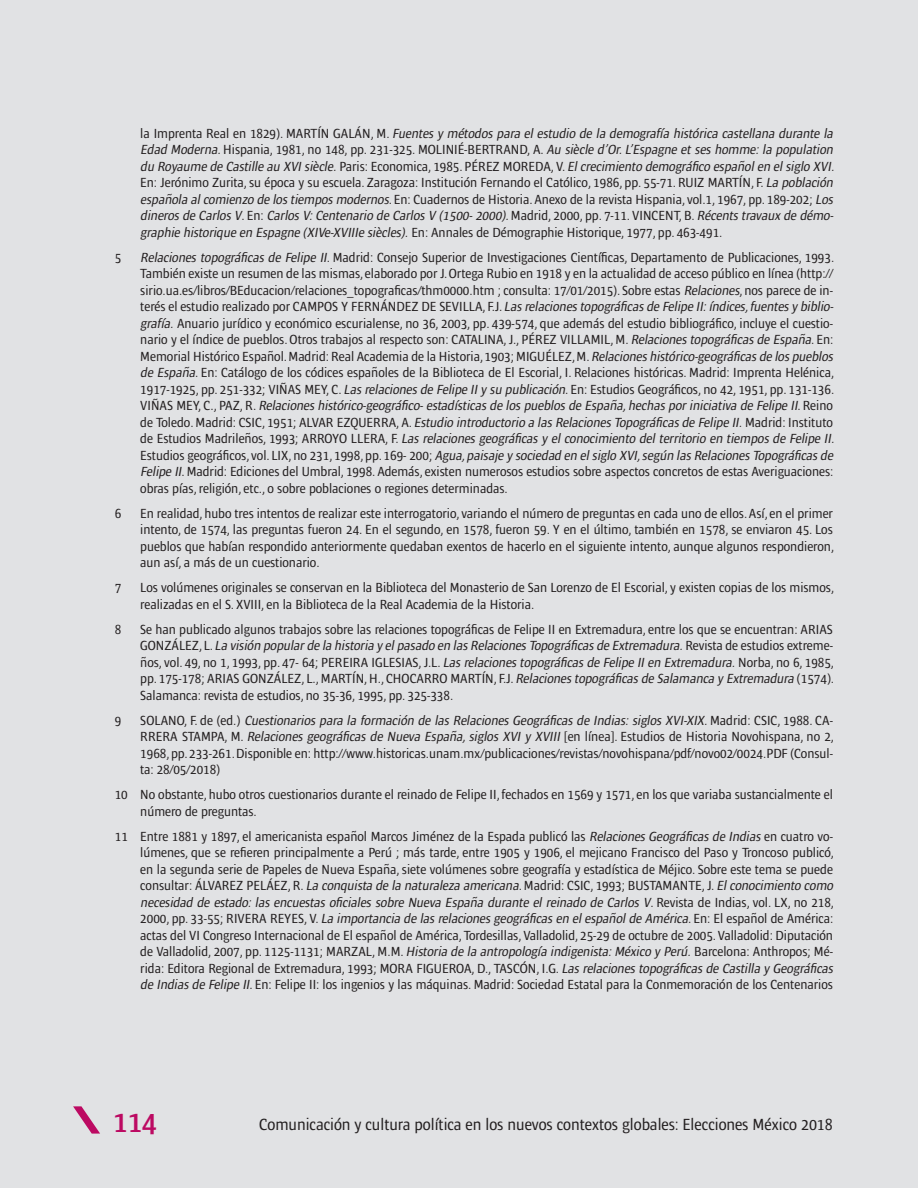
<style>
.page{position:relative;width:918px;height:1188px;background:#e1e2e4}
.page>*{position:absolute;margin:0;border:0;box-sizing:border-box;transform-origin:0 0}
.t1{font:600 condensed 30px "Ardoise Std";color:#bc0a62}
.t2{font:condensed 16.5px "Ardoise Std";color:#231f20}
.Notas_al_final_de_do{font:condensed 13.5px/16.5px "Ardoise Std";color:#231f20;text-align:justify}
.s1{font-style:italic}
</style>
<div class="page">
<svg style="left:73px;top:1106px;width:27px;height:28px"></svg>
<p class="Notas_al_final_de_do" style="left:140px;top:125px;width:698px">l a I m p re n ta Re a l e n 1 8 2 9 ) . M A RT Í N G A LÁ N , M . <span class="s1">Fuentes y métodos para el estudio de la demografía histórica castellana durante la Edad Moderna.</span>H i s p a n i a , 1 9 8 1 , n o 1 4 8 , p p . 2 3 1 - 3 2 5 . M O L I N I É- B E RT RA N D, A . <span class="s1">Au siècle d’Or.L’Espagne et ses homme:la population du Royaume de Castille au XVIsiècle.</span>Pa r i s : E c o n o m i c a , 1 9 8 5 . P É R E Z M O R E DA, V. <span class="s1">Elcrecimiento demográfico españolen elsiglo XVI.<br></span>En: Jerónimo Zurita, su época y su escuela. Zaragoza: Institución Fernando el Católico, 1986, pp. 55-71. RUIZ MARTÍN, F. <span class="s1">La población española alcomienzo de los tiempos modernos</span>. En: Cuadernos de Historia. Anexo de la revista Hispania, vol.1, 1967, pp. 189-202; <span class="s1">Los dineros de Carlos V</span>. E n : <span class="s1">Carlos V:Centenario de Carlos V (1500-2000).</span>M a d r i d , 2 0 0 0 , p p . 7 - 1 1 . V I N C E N T, B . <span class="s1">Récents travaux de démo&shy;graphie historique en Espagne (XIVe-XVIIIe siècles).</span>En: Annales de Démographie Historique, 1977, pp. 463-491.</p>
<p class="Notas_al_final_de_do" style="left:115px;top:249px;width:8px">5</p>
<p class="Notas_al_final_de_do" style="left:140px;top:249px;width:698px;text-align:left"><span class="s1">Relaciones topográficas de Felipe II</span>. Madrid: Consejo Superior de Investigaciones Científicas, Departamento de Publicaciones, 1993.<br>También existe un resumen de las mismas, elaborado por J. Ortega Rubio en 1918 y en la actualidad de acceso público en línea (http:// sirio.ua.es/libros/BEducacion/relaciones_topograficas/thm0000.htm ; consulta: 17/01/2015). Sobre estas <span class="s1">Relaciones</span>, nos parece de in&shy;te ré s e l est u d i o re a l i z a d o p o r CA M P O S Y F E R N Á N D E Z D E S EV I L LA, F. J. <span class="s1">Las relaciones topográficas de Felipe II:índices,fuentes y biblio&shy;grafía.</span> Anuario jurídico y económico escurialense, no 36, 2003, pp. 439-574, que además del estudio bibliográfico, incluye el cuestio&shy;nario y el índice de pueblos. Otros trabajos al respecto son: CATALINA, J., PÉREZ VILLAMIL, M. <span class="s1">Relaciones topográficas de España</span>. En:<br>Memorial Histórico Español. Madrid: Real Academia de la Historia, 1903; MIGUÉLEZ, M. <span class="s1">Relaciones histórico-geográficas de los pueblos de España</span>. En: Catálogo de los códices españoles de la Biblioteca de El Escorial, I. Relaciones históricas. Madrid: Imprenta Helénica, 1917-1925, pp. 251-332; VIÑAS MEY, C. <span class="s1">Las relaciones de Felipe IIy su publicación</span>. En: Estudios Geográficos, no 42, 1951, pp. 131-136.<br>V I Ñ A S M E Y, C . , PA Z , R . <span class="s1">Relaciones histórico-geográfico-estadísticas de los pueblos de España,hechas poriniciativa de Felipe II</span>. R e i n o de Toledo. Madrid: CSIC, 1951; ALVAR EZQUERRA, A. <span class="s1">Estudio introductorio a las Relaciones Topográficas de Felipe II.</span>Madrid: Instituto d e E st u d i o s M a d r i l e ñ o s, 1 9 9 3 ; A R ROYO L L E R A, F. <span class="s1">Las relaciones geográficas y el conocimiento del territorio en tiempos de Felipe II.<br></span>E st u d i o s ge o g rá fi c o s, vo l . L I X, n o 2 3 1 , 1 9 9 8 , p p . 1 6 9 - 2 0 0; <span class="s1">Agua,paisaje y sociedad en elsiglo XVI,según las Relaciones Topográficas de Felipe II</span>. Madrid: Ediciones del Umbral, 1998. Además, existen numerosos estudios sobre aspectos concretos de estas Averiguaciones: obras pías, religión, etc., o sobre poblaciones o regiones determinadas.</p>
<p class="Notas_al_final_de_do" style="left:115px;top:505px;width:8px">6</p>
<p class="Notas_al_final_de_do" style="left:140px;top:505px;width:695px">En realidad, hubo tres intentos de realizar este interrogatorio, variando el número de preguntas en cada uno de ellos. Así, en el primer intento, de 1574, las preguntas fueron 24. En el segundo, en 1578, fueron 59. Y en el último, también en 1578, se enviaron 45. Los pueblos que habían respondido anteriormente quedaban exentos de hacerlo en el siguiente intento, aunque algunos respondieron, aun así, a más de un cuestionario.</p>
<p class="Notas_al_final_de_do" style="left:115px;top:579px;width:8px">7</p>
<p class="Notas_al_final_de_do" style="left:140px;top:579px;width:696px">Los volúmenes originales se conservan en la Biblioteca del Monasterio de San Lorenzo de El Escorial, y existen copias de los mismos, realizadas en el S. XVIII, en la Biblioteca de la Real Academia de la Historia.</p>
<p class="Notas_al_final_de_do" style="left:115px;top:621px;width:8px">8</p>
<p class="Notas_al_final_de_do" style="left:140px;top:621px;width:695px">Se han publicado algunos trabajos sobre las relaciones topográficas de Felipe II en Extremadura, entre los que se encuentran: ARIAS G O N Z Á L E Z , L . <span class="s1">La visión popularde la historia y elpasado en las Relaciones Topográficas de Extremadura.</span>Rev i sta d e e st u d i o s ext re m e - ños, vol. 49, no 1, 1993, pp. 47- 64; PEREIRA IGLESIAS, J.L. <span class="s1">Las relaciones topográficas de Felipe IIen Extremadura.</span>Norba, no 6, 1985, pp. 175-178; ARIAS GONZÁLEZ, L., MARTÍN, H., CHOCARRO MARTÍN, F.J. <span class="s1">Relaciones topográficas de Salamanca y Extremadura</span> (1574).<br>Salamanca: revista de estudios, no 35-36, 1995, pp. 325-338.</p>
<p class="Notas_al_final_de_do" style="left:115px;top:712px;width:8px">9</p>
<p class="Notas_al_final_de_do" style="left:140px;top:712px;width:695px">S O LA N O, F. d e ( e d . ) <span class="s1">Cuestionarios para la formación de las Relaciones Geográficas de Indias:siglos XVI-XIX.</span>M a d r i d : C S I C , 1 9 8 8 . C A-RRERA STAMPA, M. <span class="s1">Relaciones geográficas de Nueva España,siglos XVI y XVIII</span> [en línea]. Estudios de Historia Novohispana, no 2, 1968, pp. 233-261. Disponible en: http://www.historicas.unam.mx/publicaciones/revistas/novohispana/pdf/novo02/0024.PDF (Consul&shy;ta: 28/05/2018)</p>
<p class="Notas_al_final_de_do" style="left:140px;top:786px;width:694px;text-indent:-26px">10 No obstante, hubo otros cuestionarios durante el reinado de Felipe II, fechados en 1569 y 1571, en los que variaba sustancialmente el número de preguntas.</p>
<p class="Notas_al_final_de_do" style="left:140px;top:828px;width:697px;text-align:left;text-indent:-26px">11 Entre 1881 y 1897, el americanista español Marcos Jiménez de la Espada publicó las <span class="s1">Relaciones Geográficas de Indias</span> en cuatro vo&shy;lúmenes, que se refieren principalmente a Perú ; más tarde, entre 1905 y 1906, el mejicano Francisco del Paso y Troncoso publicó, en la segunda serie de Papeles de Nueva España, siete volúmenes sobre geografía y estadística de Méjico. Sobre este tema se puede consultar: ÁLVAREZ PELÁEZ, R. <span class="s1">La conquista de la naturaleza americana</span>. Madrid: CSIC, 1993; BUSTAMANTE, J. <span class="s1">Elconocimiento como necesidad de estado: las encuestas oficiales sobre Nueva España durante el reinado de Carlos V</span>. R ev i s t a d e I n d i a s , vo l . L X , n o 2 1 8 , 2 0 0 0, p p . 3 3 - 5 5 ; R I V E R A R E Y E S , V. <span class="s1">La importancia de las relaciones geográficas en elespañolde América</span>. E n : E l e s p a ñ o l d e A m é r i c a : actas del VI Congreso Internacional de El español de América, Tordesillas, Valladolid, 25-29 de octubre de 2005. Valladolid: Diputación de Valladolid, 2007, pp. 1125-1131; MARZAL, M.M. <span class="s1">Historia de la antropología indigenista:México y Perú.</span>Barcelona: Anthropos; Mé&shy;rida: Editora Regional de Extremadura, 1993; MORA FIGUEROA, D., TASCÓN, I.G. <span class="s1">Las relaciones topográficas de Castilla y Geográficas de Indias de Felipe II</span>. En: Felipe II: los ingenios y las máquinas. Madrid: Sociedad Estatal para la Conmemoración de los Centenarios</p>
<h1 class="t1" style="left:113px;top:1104px;width:45px">114</h1>
<p class="t2" style="left:259px;top:1115px;width:575px">Comunicación y cultura política en los nuevos contextos globales: Elecciones México 2018</p>
</div>
